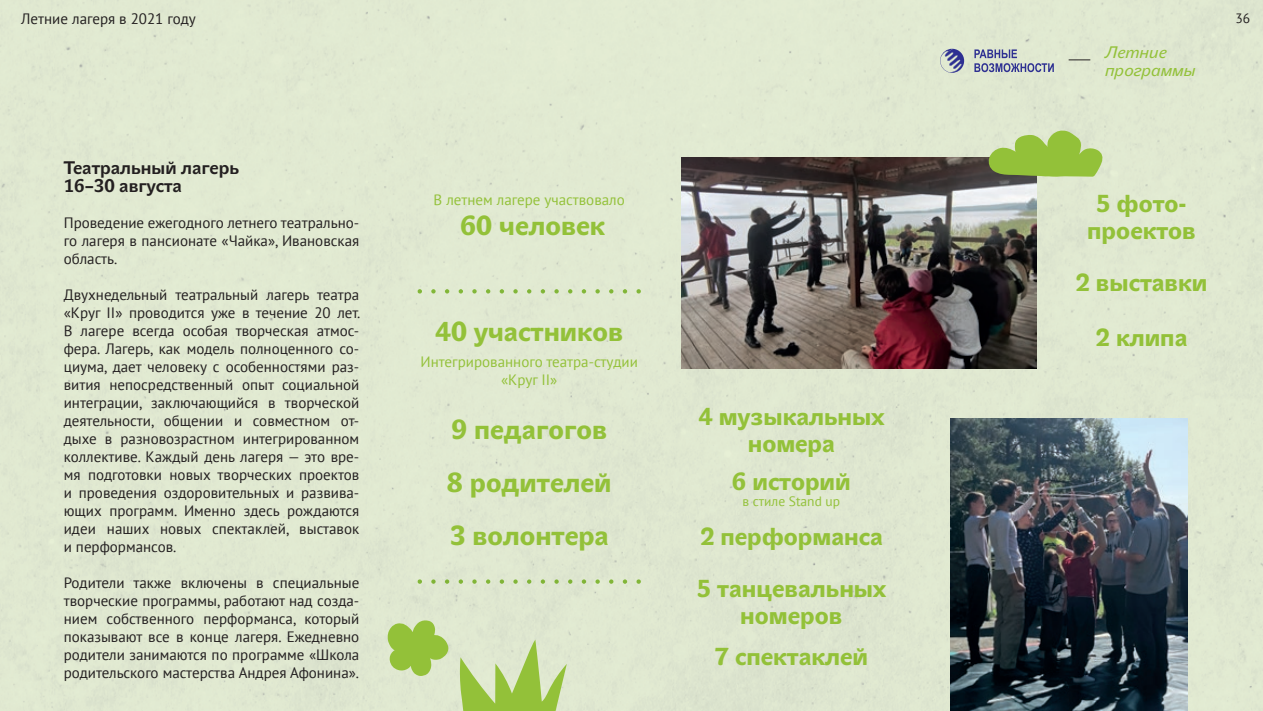
<style>
.page{position:relative;width:1263px;height:711px;background:#fff}
.page>*{position:absolute;margin:0;border:0;box-sizing:border-box;transform-origin:0 0}
.t1{font:27px/53.2px "John Sans Heavy Pro";color:#93c139}
.t2{font:24.3px/27px "John Sans Heavy Pro";color:#93c139;text-align:center}
.t3{font:700 18px/18px "John Sans Text Pro";color:#231f20}
.t4{font:italic 16.5px/18px "John Sans Text Pro";color:#93c139}
.t5{font:15px/18px "PT Sans";color:#231f20;text-align:justify}
.t6{font:15px/18px "PT Sans";color:#93c139;text-align:center}
.t7{font:13.5px "PT Sans";color:#93c139}
.t8{font:13.5px "PT Sans";color:#231f20}
</style>
<div class="page">
<div style="left:0;top:0;width:1263px;height:710px;background:#e1e9d1"></div>
<svg style="left:940px;top:49px;width:24px;height:24px"></svg>
<svg style="left:974px;top:49px;width:80px;height:23px"></svg>
<svg style="left:1069px;top:59px;width:21px;height:1px"></svg>
<img style="left:417px;top:289px;width:224px;height:4px">
<img style="left:417px;top:579px;width:224px;height:4px">
<svg style="left:459px;top:639px;width:108px;height:71px"></svg>
<svg style="left:387px;top:620px;width:61px;height:55px"></svg>
<img style="left:682px;top:157px;width:355px;height:211px">
<img style="left:950px;top:418px;width:237px;height:292px">
<svg style="left:988px;top:130px;width:115px;height:47px"></svg>
<p class="t5" style="left:21px;top:10px;width:176px">Летние лагеря в 2021 году</p>
<p class="t3" style="left:64px;top:158px;width:177px">Театральный лагерь<br>16–30 августа</p>
<p class="t5" style="left:64px;top:213px;width:297px">Проведение ежегодного летнего театрально&shy;го лагеря в пансионате «Чайка», Ивановская область.</p>
<p class="t5" style="left:64px;top:285px;width:298px">Двухнедельный театральный лагерь театра «Круг II» проводится уже в течение 20 лет.<br>В лагере всегда особая творческая атмос&shy;фера. Лагерь, как модель полноценного со&shy;циума, дает человеку с особенностями раз&shy;вития непосредственный опыт социальной интеграции, заключающийся в творческой деятельности, общении и совместном от&shy;дыхе в разновозрастном интегрированном коллективе. Каждый день лагеря — это вре&shy;мя подготовки новых творческих проектов и проведения оздоровительных и развива&shy;ющих программ. Именно здесь рождаются идеи наших новых спектаклей, выставок и перформансов.</p>
<p class="t5" style="left:64px;top:573px;width:297px">Родители также включены в специальные творческие программы, работают над созда&shy;нием собственного перформанса, который показывают все в конце лагеря. Ежедневно родители занимаются по программе «Школа родительского мастерства Андрея Афонина».</p>
<p class="t6" style="left:434px;top:190px;width:193px">В летнем лагере участвовало</p>
<h1 class="t1" style="left:460px;top:199px;width:146px">60 человек</h1>
<h1 class="t1" style="left:435px;top:305px;width:189px">40 участников</h1>
<p class="t6" style="left:421px;top:352px;width:219px">Интегрированного театра-студии «Круг II»</p>
<h1 class="t1" style="left:447px;top:402px;width:166px">9 педагогов<br>8 родителей<br>3 волонтера</h1>
<h2 class="t2" style="left:698px;top:403px;width:187px">4 музыкальных номера</h2>
<h2 class="t2" style="left:732px;top:468px;width:120px">6 историй</h2>
<p class="t7" style="left:743px;top:492px;width:99px">в стиле Stand up</p>
<h2 class="t2" style="left:700px;top:523px;width:184px">2 перформанса</h2>
<h2 class="t2" style="left:697px;top:574px;width:191px">5 танцевальных номеров</h2>
<h2 class="t2" style="left:715px;top:643px;width:155px">7 спектаклей</h2>
<p class="t4" style="left:1105px;top:43px;width:92px">Летние программы</p>
<p class="t8" style="left:1235px;top:10px;width:16px">36</p>
<h2 class="t2" style="left:1087px;top:190px;width:110px">5 фото&shy;проектов</h2>
<h2 class="t2" style="left:1075px;top:269px;width:134px">2 выставки</h2>
<h2 class="t2" style="left:1095px;top:324px;width:93px">2 клипа</h2>
</div>
